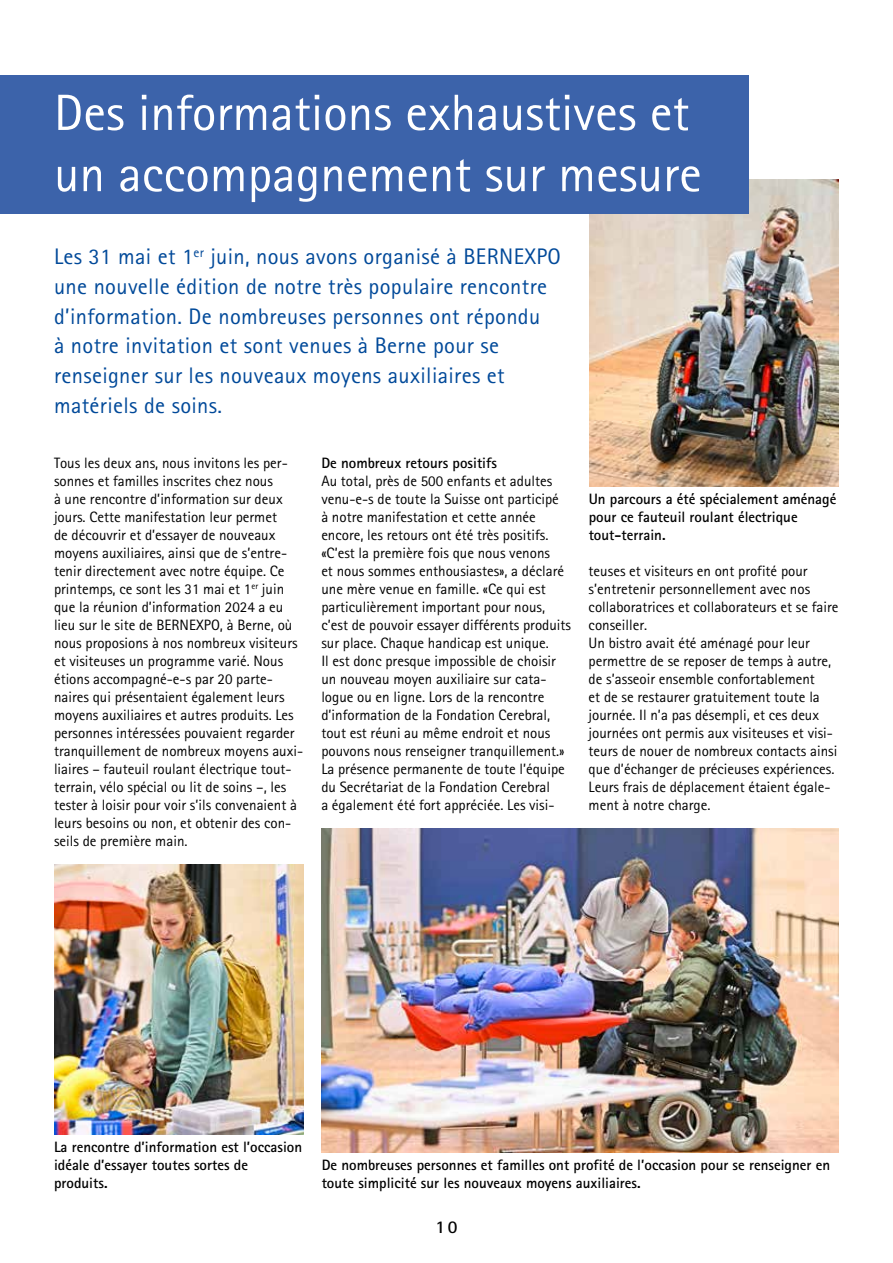
<style>
.page{position:relative;width:893px;height:1263px;background:#fff}
.page>*{position:absolute;margin:0;border:0;box-sizing:border-box;transform-origin:0 0}
.t1{font:51px/61.2px "Rotis Sans Serif";color:#fff}
.t2{font:22.5px/29.7px "Rotis Sans Serif";letter-spacing:.015em;color:#004999}
.t3{font:700 18px "Rotis Sans Serif";color:#000}
.t4{font:15px/18px "Rotis Sans Serif";color:#000}
.t5{font:700 15px/18px "Rotis Sans Serif";color:#000}
</style>
<div class="page">
<img style="left:322px;top:828px;width:517px;height:324px">
<img style="left:54px;top:864px;width:250px;height:270px">
<img style="left:589px;top:180px;width:250px;height:306px">
<div style="left:0;top:75px;width:749px;height:139px;background:#3c63aa"></div>
<h1 class="t1" style="left:54px;top:82px;width:649px">Des informations exhaustives et un accompagnement sur mesure</h1>
<p class="t2" style="left:54px;top:241px;width:508px">Les 31 mai et 1<sup>er</sup> juin, nous avons organisé à BERNEXPO une nouvelle édition de notre très populaire rencontre d’information. De nombreuses personnes ont répondu<br>à notre invitation et sont venues à Berne pour se renseigner sur les nouveaux moyens auxiliaires et matériels de soins.</p>
<p class="t4" style="left:54px;top:454px;width:251px">Tous les deux ans, nous invitons les per&shy;sonnes et familles inscrites chez nous<br>à une rencontre d’information sur deux jours. Cette manifestation leur permet<br>de découvrir et d’essayer de nouveaux moyens auxiliaires, ainsi que de s’entre&shy;tenir directement avec notre équipe. Ce printemps, ce sont les 31 mai et 1<sup>er</sup> juin que la réunion d’information 2024 a eu lieu sur le site de BERNEXPO, à Berne, où nous proposions à nos nombreux visiteurs et visiteuses un programme varié. Nous étions accompagné-e-s par 20 parte&shy;naires qui présentaient également leurs moyens auxiliaires et autres produits. Les personnes intéressées pouvaient regarder tranquillement de nombreux moyens auxi&shy;liaires – fauteuil roulant électrique tout&shy;terrain, vélo spécial ou lit de soins –, les tester à loisir pour voir s’ils convenaient à leurs besoins ou non, et obtenir des con&shy;seils de première main.</p>
<p class="t5" style="left:321px;top:454px;width:177px">De nombreux retours positifs</p>
<p class="t4" style="left:321px;top:472px;width:251px">Au total, près de 500 enfants et adultes venu-e-s de toute la Suisse ont participé<br>à notre manifestation et cette année encore, les retours ont été très positifs. «C’est la première fois que nous venons<br>et nous sommes enthousiastes», a déclaré une mère venue en famille. «Ce qui est particulièrement important pour nous, c’est de pouvoir essayer différents produits sur place. Chaque handicap est unique.<br>Il est donc presque impossible de choisir un nouveau moyen auxiliaire sur cata&shy;logue ou en ligne. Lors de la rencontre d’information de la Fondation Cerebral, tout est réuni au même endroit et nous pouvons nous renseigner tranquillement.» La présence permanente de toute l’équipe du Secrétariat de la Fondation Cerebral<br>a également été fort appréciée. Les visi-</p>
<p class="t5" style="left:589px;top:490px;width:249px">Un parcours a été spécialement aménagé pour ce fauteuil roulant électrique tout-terrain.</p>
<p class="t4" style="left:589px;top:562px;width:251px">teuses et visiteurs en ont profité pour s’entretenir personnellement avec nos collaboratrices et collaborateurs et se faire conseiller.<br>Un bistro avait été aménagé pour leur permettre de se reposer de temps à autre, de s’asseoir ensemble confortablement<br>et de se restaurer gratuitement toute la journée. Il n’a pas désempli, et ces deux journées ont permis aux visiteuses et visi&shy;teurs de nouer de nombreux contacts ainsi que d’échanger de précieuses expériences.<br>Leurs frais de déplacement étaient égale&shy;ment à notre charge.</p>
<p class="t5" style="left:54px;top:1138px;width:250px">La rencontre d’information est l’occasion idéale d’essayer toutes sortes de produits.</p>
<p class="t5" style="left:322px;top:1156px;width:510px">De nombreuses personnes et familles ont profité de l’occasion pour se renseigner en toute simplicité sur les nouveaux moyens auxiliaires.</p>
<p class="t3" style="left:435px;top:1215px;width:24px">10</p>
</div>
